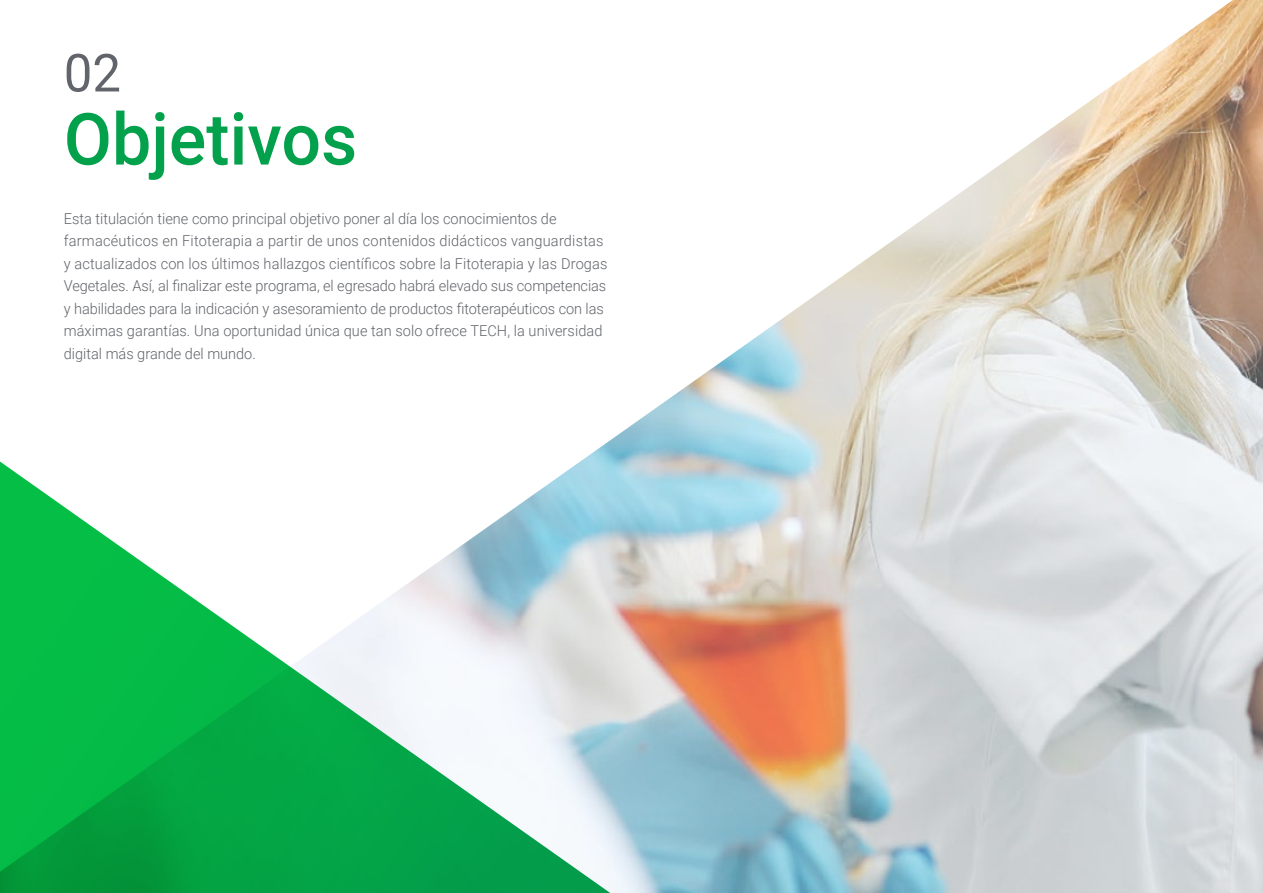
<style>
.page{position:relative;width:1263px;height:893px;background:#fff}
.page>*{position:absolute;margin:0;border:0;box-sizing:border-box;transform-origin:0 0}
.t1{font:500 72px "Roboto";color:#04a14d}
.t2{font:52.5px "Roboto";color:#61646a}
.t3{font:300 15px/22.5px "Roboto";color:#61646a}
</style>
<div class="page">
<img style="left:602px;top:0;width:661px;height:893px">
<svg style="left:0;top:446px;width:640px;height:447px"></svg>
<h2 class="t2" style="left:64px;top:36px;width:59px">02</h2>
<h1 class="t1" style="left:64px;top:89px;width:295px">Objetivos</h1>
<p class="t3" style="left:64px;top:207px;width:545px">Esta titulación tiene como principal objetivo poner al día los conocimientos de farmacéuticos en Fitoterapia a partir de unos contenidos didácticos vanguardistas y actualizados con los últimos hallazgos científicos sobre la Fitoterapia y las Drogas Vegetales. Así, al finalizar este programa, el egresado habrá elevado sus competencias y habilidades para la indicación y asesoramiento de productos fitoterapéuticos con las máximas garantías. Una oportunidad única que tan solo ofrece TECH, la universidad digital más grande del mundo.</p>
</div>
